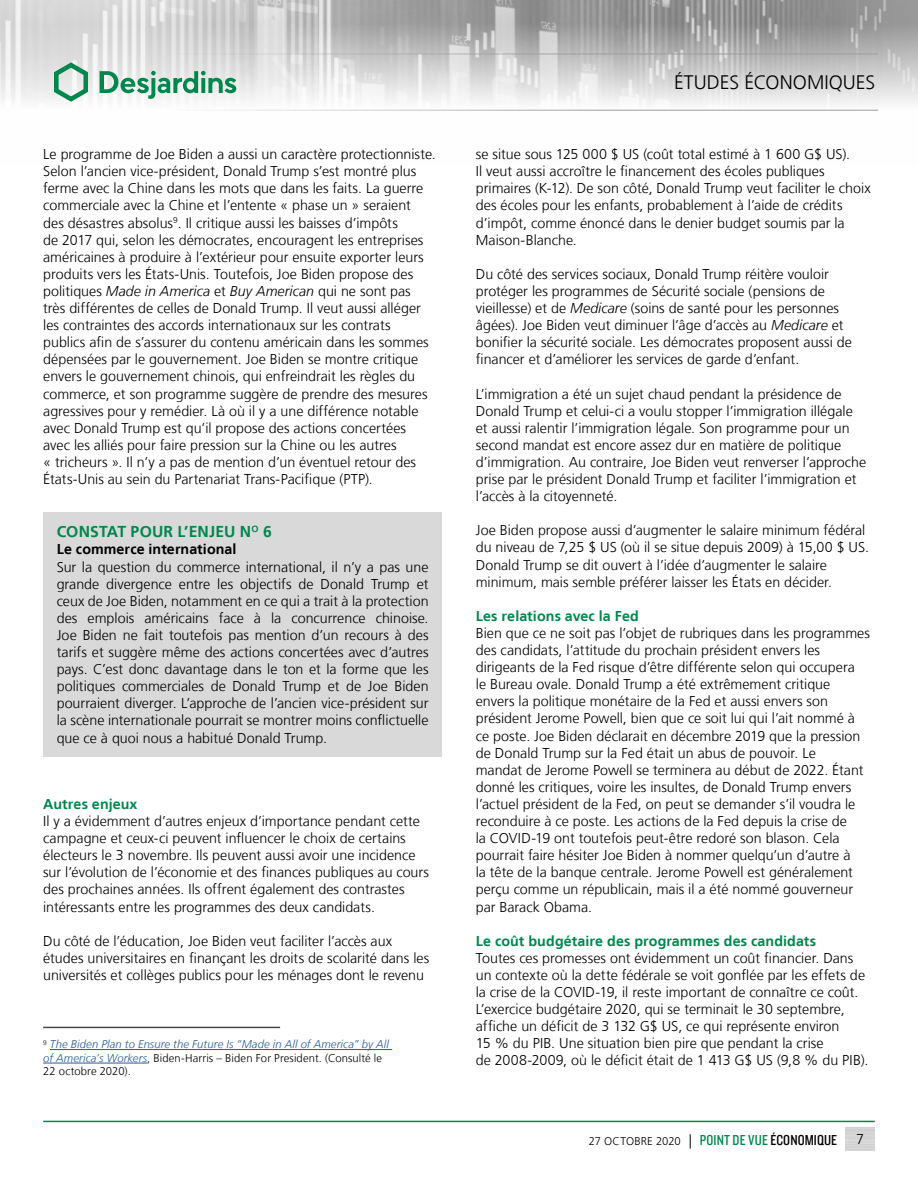
<style>
.page{position:relative;width:918px;height:1188px;background:#fff}
.page>*{position:absolute;margin:0;border:0;box-sizing:border-box;transform-origin:0 0}
.t1{font:300 19.5px "Frutiger LT";color:#000}
.t2{font:700 15.75px "Frutiger LT";letter-spacing:.005em;color:#00874e}
.t3{font:300 14.25px/17.1px "Frutiger LT";color:#000}
.t4{font:700 14.25px "Frutiger LT";letter-spacing:.01em;color:#00874e}
.t5{font:700 14.25px "Frutiger LT";letter-spacing:.005em;color:#000}
.t6{font:italic 300 11.25px/13.5px "Frutiger LT";letter-spacing:.01em;color:#275b9b}
.t7{font:300 11.25px "Frutiger LT";letter-spacing:.005em;color:#000}
.s1{font-style:italic}
.s2{font-style:normal;color:#000}
.s3{font-size:14.25px}
.s4{font-family:"Knockout 29 Junior Ltweight";font-weight:400;font-size:15px;color:#00874e}
.s5{font-family:"Knockout 29 Junior Ltweight";font-weight:400;font-size:15px}
</style>
<div class="page">
<img style="left:0;top:0;width:918px;height:110px">
<hr style="left:0;top:54px;width:878px;height:1px;background:#9d9d9c">
<hr style="left:0;top:110px;width:878px;height:1px;background:#9d9d9c">
<svg style="left:54px;top:62px;width:34px;height:40px"></svg>
<svg style="left:100px;top:71px;width:136px;height:28px"></svg>
<hr style="left:43px;top:1121px;width:832px;height:1px;background:#00874e">
<div style="left:43px;top:512px;width:399px;height:244px;background:#d9d9d9"></div>
<hr style="left:43px;top:1027px;width:237px;height:1px;background:#4a4a49">
<hr style="left:50px;top:1049px;width:342px;height:1px;background:#275b9b">
<hr style="left:43px;top:1063px;width:104px;height:1px;background:#275b9b">
<p class="t3" style="left:43px;top:146px;width:394px">Le programme de Joe Biden a aussi un caractère protectionniste.</p>
<p class="t3" style="left:43px;top:163px;width:375px">Selon l’ancien vice-président, Donald Trump s’est montré plus</p>
<p class="t3" style="left:43px;top:180px;width:382px">ferme avec la Chine dans les mots que dans les faits. La guerre</p>
<p class="t3" style="left:43px;top:197px;width:369px">commerciale avec la Chine et l’entente « phase un » seraient des désastres absolus<sup>9</sup>. Il critique aussi les baisses d’impôts</p>
<p class="t3" style="left:43px;top:231px;width:382px;text-align:justify">de 2017 qui, selon les démocrates, encouragent les entreprises américaines à produire à l’extérieur pour ensuite exporter leurs produits vers les États‑Unis. Toutefois, Joe Biden propose des</p>
<p class="t3" style="left:43px;top:283px;width:369px">politiques <span class="s1">Made in America</span> et <span class="s1">Buy American</span> qui ne sont pas</p>
<p class="t3" style="left:43px;top:300px;width:379px">très différentes de celles de Donald Trump. Il veut aussi alléger</p>
<p class="t3" style="left:43px;top:317px;width:349px">les contraintes des accords internationaux sur les contrats</p>
<p class="t3" style="left:43px;top:334px;width:387px">publics afin de s’assurer du contenu américain dans les sommes dépensées par le gouvernement. Joe Biden se montre critique envers le gouvernement chinois, qui enfreindrait les règles du commerce, et son programme suggère de prendre des mesures agressives pour y remédier. Là où il y a une différence notable</p>
<p class="t3" style="left:43px;top:420px;width:364px">avec Donald Trump est qu’il propose des actions concertées avec les alliés pour faire pression sur la Chine ou les autres</p>
<p class="t3" style="left:43px;top:454px;width:374px">« tricheurs ». Il n’y a pas de mention d’un éventuel retour des<br>États‑Unis au sein du Partenariat Trans‑Pacifique (PTP).</p>
<p class="t2" style="left:57px;top:523px;width:217px">CONSTAT POUR L’ENJEU N<sup>O</sup> 6</p>
<p class="t5" style="left:57px;top:541px;width:181px">Le commerce international</p>
<p class="t3" style="left:57px;top:558px;width:373px;text-align:justify">Sur la question du commerce international, il n’y a pas une grande divergence entre les objectifs de Donald Trump et ceux de Joe Biden, notamment en ce qui a trait à la protection des emplois américains face à la concurrence chinoise.<br>Joe Biden ne fait toutefois pas mention d’un recours à des tarifs et suggère même des actions concertées avec d’autres pays. C’est donc davantage dans le ton et la forme que les politiques commerciales de Donald Trump et de Joe Biden pourraient diverger. L’approche de l’ancien vice‑président sur la scène internationale pourrait se montrer moins conflictuelle que ce à quoi nous a habitué Donald Trump.</p>
<p class="t4" style="left:43px;top:796px;width:96px">Autres enjeux</p>
<p class="t3" style="left:43px;top:813px;width:378px">Il y a évidemment d’autres enjeux d’importance pendant cette campagne et ceux‑ci peuvent influencer le choix de certains</p>
<p class="t3" style="left:43px;top:847px;width:374px">électeurs le 3 novembre. Ils peuvent aussi avoir une incidence</p>
<p class="t3" style="left:43px;top:864px;width:387px">sur l’évolution de l’économie et des finances publiques au cours des prochaines années. Ils offrent également des contrastes intéressants entre les programmes des deux candidats.</p>
<p class="t3" style="left:43px;top:933px;width:388px">Du côté de l’éducation, Joe Biden veut faciliter l’accès aux études universitaires en finançant les droits de scolarité dans les universités et collèges publics pour les ménages dont le revenu</p>
<p class="t6" style="left:43px;top:1038px;width:347px"><sup>9</sup> The Biden Plan to Ensure the Future Is “Made in All of America” by All of America’s Workers<span class="s2">, Biden‑Harris – Biden For President. (Consulté le</span></p>
<p class="t7" style="left:43px;top:1065px;width:89px">22 octobre 2020).</p>
<h1 class="t1" style="left:674px;top:72px;width:203px">ÉTUDES ÉCONOMIQUES</h1>
<p class="t3" style="left:476px;top:146px;width:396px">se situe sous 125 000 $ US (coût total estimé à 1 600 G$ US).<br>Il veut aussi accroître le financement des écoles publiques primaires (K‑12). De son côté, Donald Trump veut faciliter le choix des écoles pour les enfants, probablement à l’aide de crédits d’impôt, comme énoncé dans le denier budget soumis par la Maison‑Blanche.</p>
<p class="t3" style="left:476px;top:266px;width:354px">Du côté des services sociaux, Donald Trump réitère vouloir</p>
<p class="t3" style="left:476px;top:283px;width:351px">protéger les programmes de Sécurité sociale (pensions de</p>
<p class="t3" style="left:476px;top:300px;width:378px">vieillesse) et de <span class="s1">Medicare</span> (soins de santé pour les personnes âgées). Joe Biden veut diminuer l’âge d’accès au <span class="s1">Medicare</span> et bonifier la sécurité sociale. Les démocrates proposent aussi de financer et d’améliorer les services de garde d’enfant.</p>
<p class="t3" style="left:476px;top:385px;width:392px">L’immigration a été un sujet chaud pendant la présidence de Donald Trump et celui‑ci a voulu stopper l’immigration illégale et aussi ralentir l’immigration légale. Son programme pour un second mandat est encore assez dur en matière de politique d’immigration. Au contraire, Joe Biden veut renverser l’approche prise par le président Donald Trump et faciliter l’immigration et l’accès à la citoyenneté.</p>
<p class="t3" style="left:476px;top:522px;width:395px">Joe Biden propose aussi d’augmenter le salaire minimum fédéral du niveau de 7,25 $ US (où il se situe depuis 2009) à 15,00 $ US.<br>Donald Trump se dit ouvert à l’idée d’augmenter le salaire</p>
<p class="t3" style="left:476px;top:573px;width:358px">minimum, mais semble préférer laisser les États en décider.</p>
<p class="t4" style="left:476px;top:608px;width:165px">Les relations avec la Fed</p>
<p class="t3" style="left:476px;top:625px;width:396px">Bien que ce ne soit pas l’objet de rubriques dans les programmes</p>
<p class="t3" style="left:476px;top:642px;width:346px">des candidats, l’attitude du prochain président envers les</p>
<p class="t3" style="left:476px;top:659px;width:381px">dirigeants de la Fed risque d’être différente selon qui occupera le Bureau ovale. Donald Trump a été extrêmement critique</p>
<p class="t3" style="left:476px;top:693px;width:354px">envers la politique monétaire de la Fed et aussi envers son</p>
<p class="t3" style="left:476px;top:710px;width:386px">président Jerome Powell, bien que ce soit lui qui l’ait nommé à ce poste. Joe Biden déclarait en décembre 2019 que la pression</p>
<p class="t3" style="left:476px;top:744px;width:342px">de Donald Trump sur la Fed était un abus de pouvoir. Le</p>
<p class="t3" style="left:476px;top:762px;width:389px">mandat de Jerome Powell se terminera au début de 2022. Étant</p>
<p class="t3" style="left:476px;top:779px;width:381px">donné les critiques, voire les insultes, de Donald Trump envers l’actuel président de la Fed, on peut se demander s’il voudra le</p>
<p class="t3" style="left:476px;top:813px;width:373px">reconduire à ce poste. Les actions de la Fed depuis la crise de</p>
<p class="t3" style="left:476px;top:830px;width:365px">la COVID-19 ont toutefois peut-être redoré son blason. Cela</p>
<p class="t3" style="left:476px;top:847px;width:379px">pourrait faire hésiter Joe Biden à nommer quelqu’un d’autre à la tête de la banque centrale. Jerome Powell est généralement perçu comme un républicain, mais il a été nommé gouverneur par Barack Obama.</p>
<p class="t4" style="left:476px;top:932px;width:342px">Le coût budgétaire des programmes des candidats</p>
<p class="t3" style="left:476px;top:950px;width:391px">Toutes ces promesses ont évidemment un coût financier. Dans un contexte où la dette fédérale se voit gonflée par les effets de</p>
<p class="t3" style="left:476px;top:984px;width:384px">la crise de la COVID-19, il reste important de connaître ce coût.</p>
<p class="t3" style="left:476px;top:1001px;width:394px">L’exercice budgétaire 2020, qui se terminait le 30 septembre, affiche un déficit de 3 132 G$ US, ce qui représente environ<br>15 % du PIB. Une situation bien pire que pendant la crise<br>de 2008‑2009, où le déficit était de 1 413 G$ US (9,8 % du PIB).</p>
<p class="t7" style="left:589px;top:1135px;width:250px">27 OCTOBRE 2020 <span class="s3">|</span> <span class="s4">POINT DE VUE</span> <span class="s5">ÉCONOMIQUE</span></p>
<p class="t3" style="left:856px;top:1131px;width:9px">7</p>
</div>
